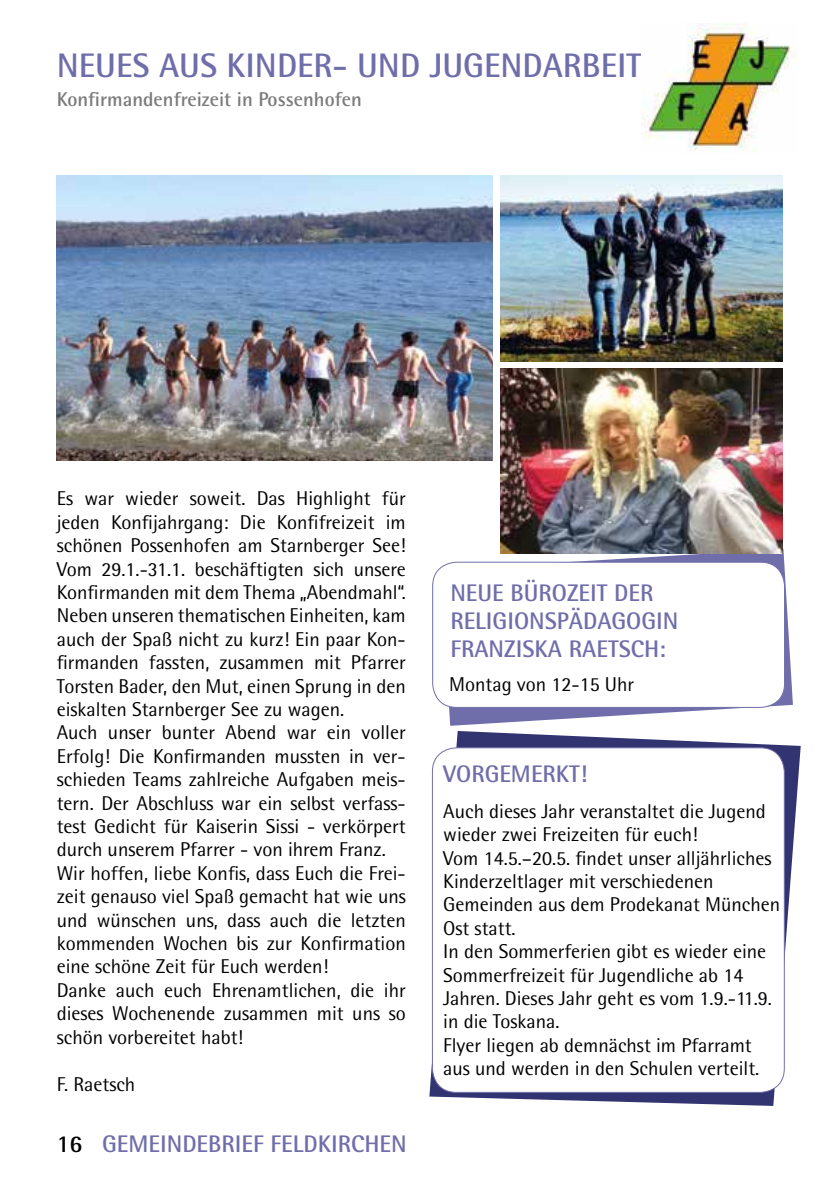
<style>
.page{position:relative;width:840px;height:1191px;background:#fff}
.page>*{position:absolute;margin:0;border:0;box-sizing:border-box;transform-origin:0 0}
.t1{font:700 34px "Rotis Semi Sans";color:#706eaa}
.t2{font:700 24px/28px "Rotis Semi Sans";color:#706eaa}
.t3{font:20px/23.4px "Rotis Semi Sans";color:#000}
.t4{font:700 20px "Rotis Semi Sans";color:#7c7b7b}
.s1{color:#000}
</style>
<div class="page">
<svg style="left:440px;top:549px;width:352px;height:177px"></svg>
<div style="left:432px;top:562px;width:352px;height:145px;background:#fff;border-radius:24px"></div>
<div style="left:432px;top:561px;width:352px;height:147px;border:1px solid #706eaa;border-radius:24px"></div>
<svg style="left:429px;top:731px;width:371px;height:375px"></svg>
<div style="left:432px;top:748px;width:351px;height:344px;background:#fff;border-radius:24px"></div>
<div style="left:431px;top:747px;width:353px;height:345px;border:1px solid #706eaa;border-radius:24px"></div>
<img style="left:641px;top:23px;width:154px;height:130px">
<img style="left:57px;top:176px;width:435px;height:285px">
<img style="left:500px;top:368px;width:282px;height:185px">
<img style="left:500px;top:176px;width:282px;height:185px">
<h1 class="t1" style="left:57px;top:44px;width:586px">NEUES AUS KINDER- UND JUGENDARBEIT</h1>
<p class="t4" style="left:57px;top:87px;width:306px">Konfirmandenfreizeit in Possenhofen</p>
<p class="t3" style="left:57px;top:486px;width:350px">Es war wieder soweit. Das Highlight für jeden Konfijahrgang: Die Konfifreizeit im schönen Possenhofen am Starnberger See!<br>Vom 29.1.-31.1. beschäftigten sich unsere Konfirmanden mit dem Thema „Abendmahl“.<br>Neben unseren thematischen Einheiten, kam auch der Spaß nicht zu kurz! Ein paar Kon&shy;firmanden fassten, zusammen mit Pfarrer Torsten Bader, den Mut, einen Sprung in den eiskalten Starnberger See zu wagen.<br>Auch unser bunter Abend war ein voller Erfolg! Die Konfirmanden mussten in ver&shy;schieden Teams zahlreiche Aufgaben meis&shy;tern. Der Abschluss war ein selbst verfass&shy;test Gedicht für Kaiserin Sissi - verkörpert durch unserem Pfarrer - von ihrem Franz.<br>Wir hoffen, liebe Konfis, dass Euch die Frei&shy;zeit genauso viel Spaß gemacht hat wie uns und wünschen uns, dass auch die letzten kommenden Wochen bis zur Konfirmation eine schöne Zeit für Euch werden!<br>Danke auch euch Ehrenamtlichen, die ihr dieses Wochenende zusammen mit uns so schön vorbereitet habt!</p>
<p class="t3" style="left:57px;top:1071px;width:80px">F. Raetsch</p>
<p class="t2" style="left:57px;top:1129px;width:351px"><span class="s1">16</span> GEMEINDEBRIEF FELDKIRCHEN</p>
<p class="t2" style="left:450px;top:578px;width:229px">NEUE BÜROZEIT DER<br>RELIGIONSPÄDAGOGIN<br>FRANZISKA RAETSCH:</p>
<p class="t3" style="left:449px;top:672px;width:186px">Montag von 12-15 Uhr</p>
<p class="t2" style="left:443px;top:760px;width:145px">VORGEMERKT!</p>
<p class="t3" style="left:443px;top:799px;width:338px">Auch dieses Jahr veranstaltet die Jugend wieder zwei Freizeiten für euch!<br>Vom 14.5.–20.5. findet unser alljährliches Kinderzeltlager mit verschiedenen Gemeinden aus dem Prodekanat München Ost statt.<br>In den Sommerferien gibt es wieder eine Sommerfreizeit für Jugendliche ab 14<br>Jahren. Dieses Jahr geht es vom 1.9.-11.9. in die Toskana.<br>Flyer liegen ab demnächst im Pfarramt aus und werden in den Schulen verteilt.</p>
</div>
